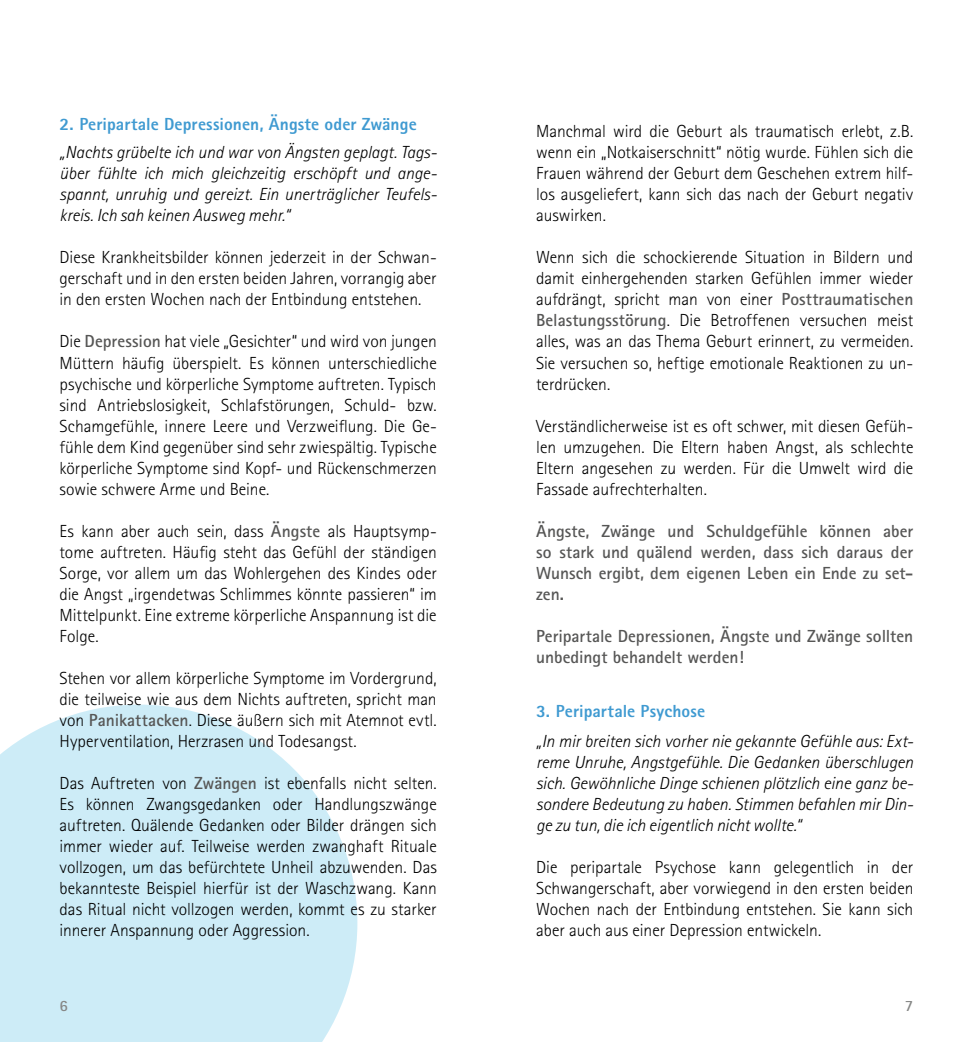
<style>
.page{position:relative;width:973px;height:1042px;background:#fff}
.page>*{position:absolute;margin:0;border:0;box-sizing:border-box;transform-origin:0 0}
.t1{font:300 17.5px/21px "Rotis Sans Serif";color:#000;text-align:justify}
.t2{font:italic 300 17.5px/21px "Rotis Sans Serif";letter-spacing:-.005em;color:#000;text-align:justify}
.t3{font:700 17.5px/21px "Rotis Sans Serif";color:#565655;text-align:justify}
.t4{font:800 17.5px "Rotis Sans Serif";letter-spacing:.005em;color:#3f9ad1}
.t5{font:700 15.75px "Rotis Sans Serif";color:#868786}
.s1{font-weight:700;color:#565655}
</style>
<div class="page">
<svg style="left:0;top:704px;width:357px;height:338px;background:#d2eef7"></svg>
<p class="t4" style="left:60px;top:113px;width:358px">2. Peripartale Depressionen, Ängste oder Zwänge</p>
<p class="t2" style="left:60px;top:142px;width:379px">„Nachts grübelte ich und war von Ängsten geplagt. Tags&shy;über fühlte ich mich gleichzeitig erschöpft und ange&shy;spannt, unruhig und gereizt. Ein unerträglicher Teufels&shy;kreis. Ich sah keinen Ausweg mehr.“</p>
<p class="t1" style="left:60px;top:247px;width:379px">Diese Krankheitsbilder können jederzeit in der Schwan&shy;gerschaft und in den ersten beiden Jahren, vorrangig aber in den ersten Wochen nach der Entbindung entstehen.</p>
<p class="t1" style="left:60px;top:331px;width:379px">Die <span class="s1">Depression</span> hat viele „Gesichter“ und wird von jungen Müttern häufig überspielt. Es können unterschiedliche psychische und körperliche Symptome auftreten. Typisch sind Antriebslosigkeit, Schlafstörungen, Schuld- bzw.<br>Schamgefühle, innere Leere und Verzweiflung. Die Ge&shy;fühle dem Kind gegenüber sind sehr zwiespältig. Typische körperliche Symptome sind Kopf- und Rückenschmerzen sowie schwere Arme und Beine.</p>
<p class="t1" style="left:60px;top:520px;width:379px">Es kann aber auch sein, dass <span class="s1">Ängste</span> als Hauptsymp&shy;tome auftreten. Häufig steht das Gefühl der ständigen Sorge, vor allem um das Wohlergehen des Kindes oder die Angst „irgendetwas Schlimmes könnte passieren“ im Mittelpunkt. Eine extreme körperliche Anspannung ist die Folge.</p>
<p class="t1" style="left:60px;top:667px;width:378px">Stehen vor allem körperliche Symptome im Vordergrund, die teilweise wie aus dem Nichts auftreten, spricht man von <span class="s1">Panikattacken</span>. Diese äußern sich mit Atemnot evtl.<br>Hyperventilation, Herzrasen und Todesangst.</p>
<p class="t1" style="left:60px;top:772px;width:379px">Das Auftreten von <span class="s1">Zwängen</span> ist ebenfalls nicht selten.<br>Es können Zwangsgedanken oder Handlungszwänge auftreten. Quälende Gedanken oder Bilder drängen sich immer wieder auf. Teilweise werden zwanghaft Rituale vollzogen, um das befürchtete Unheil abzuwenden. Das bekannteste Beispiel hierfür ist der Waschzwang. Kann das Ritual nicht vollzogen werden, kommt es zu starker innerer Anspannung oder Aggression.</p>
<p class="t1" style="left:536px;top:121px;width:379px">Manchmal wird die Geburt als traumatisch erlebt, z.B. wenn ein „Notkaiserschnitt“ nötig wurde. Fühlen sich die Frauen während der Geburt dem Geschehen extrem hilf&shy;los ausgeliefert, kann sich das nach der Geburt negativ auswirken.</p>
<p class="t1" style="left:536px;top:247px;width:379px">Wenn sich die schockierende Situation in Bildern und damit einhergehenden starken Gefühlen immer wieder aufdrängt, spricht man von einer <span class="s1">Posttraumatischen Belastungsstörung</span>. Die Betroffenen versuchen meist alles, was an das Thema Geburt erinnert, zu vermeiden.<br>Sie versuchen so, heftige emotionale Reaktionen zu un&shy;terdrücken.</p>
<p class="t1" style="left:536px;top:415px;width:379px">Verständlicherweise ist es oft schwer, mit diesen Gefüh&shy;len umzugehen. Die Eltern haben Angst, als schlechte Eltern angesehen zu werden. Für die Umwelt wird die Fassade aufrechterhalten.</p>
<p class="t3" style="left:536px;top:520px;width:379px">Ängste, Zwänge und Schuldgefühle können aber so stark und quälend werden, dass sich daraus der Wunsch ergibt, dem eigenen Leben ein Ende zu set&shy;zen.</p>
<p class="t3" style="left:536px;top:625px;width:378px">Peripartale Depressionen, Ängste und Zwänge sollten unbedingt behandelt werden!</p>
<p class="t4" style="left:536px;top:700px;width:170px">3. Peripartale Psychose</p>
<p class="t2" style="left:536px;top:730px;width:379px">„In mir breiten sich vorher nie gekannte Gefühle aus: Ext&shy;reme Unruhe, Angstgefühle. Die Gedanken überschlugen sich. Gewöhnliche Dinge schienen plötzlich eine ganz be&shy;sondere Bedeutung zu haben. Stimmen befahlen mir Din&shy;ge zu tun, die ich eigentlich nicht wollte.“</p>
<p class="t1" style="left:536px;top:856px;width:379px">Die peripartale Psychose kann gelegentlich in der Schwangerschaft, aber vorwiegend in den ersten beiden Wochen nach der Entbindung entstehen. Sie kann sich aber auch aus einer Depression entwickeln.</p>
<p class="t5" style="left:60px;top:995px;width:10px">6</p>
<p class="t5" style="left:904px;top:995px;width:10px">7</p>
</div>
